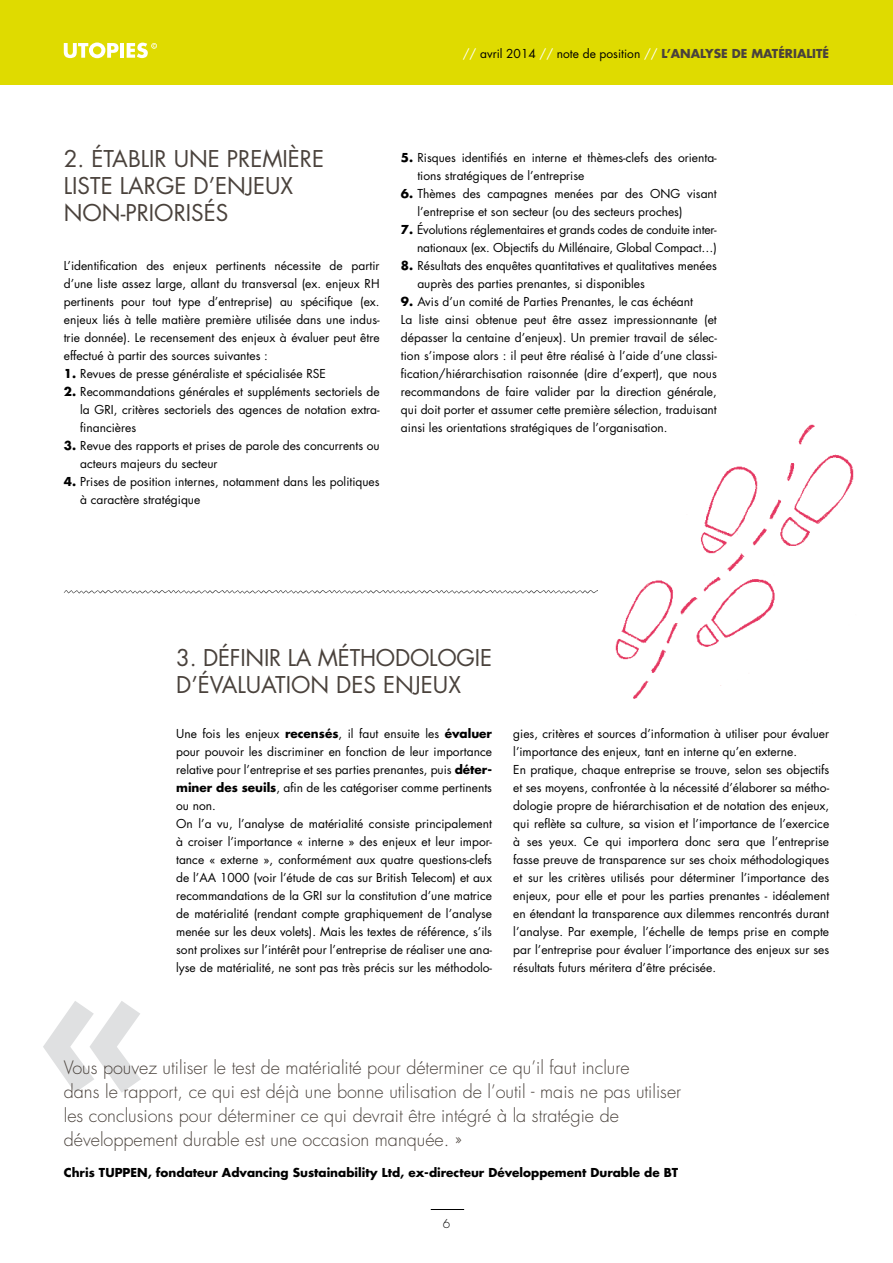
<style>
.page{position:relative;width:893px;height:1263px;background:#fff}
.page>*{position:absolute;margin:0;border:0;box-sizing:border-box;transform-origin:0 0}
.t1{font:22.5px/27px "Futura Std";color:#4a423c}
.t2{font:300 18px/24px "Futura Std";color:#4a423c}
.t3{font:12px/18px "Futura Std";color:#000}
.t4{font:700 12px "Futura Std";color:#000}
.t5{font:300 12px "Futura Std";color:#000}
.s1{color:#fff}
.s2{font-weight:700;color:#4a423c}
.s3{font-weight:700}
</style>
<div class="page">
<div style="left:0;top:0;width:893px;height:85px;background:#dfdb00"></div>
<svg style="left:64px;top:43px;width:55px;height:15px"></svg>
<hr style="left:120px;top:43px;width:4px;height:15px;background:#fff">
<svg style="left:127px;top:43px;width:30px;height:15px"></svg>
<hr style="left:431px;top:1209px;width:33px;height:1px;background:#000">
<img style="left:615px;top:424px;width:239px;height:275px">
<svg style="left:64px;top:590px;width:533px;height:3px"></svg>
<svg style="left:43px;top:1001px;width:98px;height:92px"></svg>
<p class="t3" style="left:463px;top:45px;width:368px"><span class="s1">//</span> avril 2014 <span class="s1">//</span> note de position <span class="s1">//</span> <span class="s2">L’ANALYSE DE MATÉRIALITÉ</span></p>
<h1 class="t1" style="left:64px;top:146px;width:262px">2. ÉTABLIR UNE PREMIÈRE<br>LISTE LARGE D’ENJEUX<br>NON-PRIORISÉS</h1>
<p class="t3" style="left:64px;top:257px;width:317px;text-align:justify">L’identification des enjeux pertinents nécessite de partir d’une liste assez large, allant du transversal (ex. enjeux RH pertinents pour tout type d’entreprise) au spécifique (ex. enjeux liés à telle matière première utilisée dans une indus&shy;trie donnée). Le recensement des enjeux à évaluer peut être effectué à partir des sources suivantes :</p>
<p class="t3" style="left:64px;top:365px;width:264px"><span class="s3">1.</span> Revues de presse généraliste et spécialisée RSE</p>
<p class="t3" style="left:80px;top:383px;width:301px;text-align:justify;text-indent:-16px"><span class="s3">2.</span> Recommandations générales et suppléments sectoriels de la GRI, critères sectoriels des agences de notation extra&shy;financières</p>
<p class="t3" style="left:80px;top:437px;width:301px;text-indent:-16px"><span class="s3">3.</span> Revue des rapports et prises de parole des concurrents ou acteurs majeurs du secteur</p>
<p class="t3" style="left:80px;top:473px;width:301px;text-indent:-16px"><span class="s3">4.</span> Prises de position internes, notamment dans les politiques à caractère stratégique</p>
<p class="t3" style="left:417px;top:149px;width:301px;text-indent:-16px"><span class="s3">5.</span> Risques identifiés en interne et thèmes-clefs des orienta&shy;tions stratégiques de l’entreprise</p>
<p class="t3" style="left:417px;top:185px;width:301px;text-indent:-16px"><span class="s3">6.</span> Thèmes des campagnes menées par des ONG visant l’entreprise et son secteur (ou des secteurs proches)</p>
<p class="t3" style="left:401px;top:221px;width:317px;text-align:right"><span class="s3">7.</span> Évolutions réglementaires et grands codes de conduite inter&shy;nationaux (ex. Objectifs du Millénaire, Global Compact…)</p>
<p class="t3" style="left:417px;top:257px;width:301px;text-indent:-16px"><span class="s3">8.</span> Résultats des enquêtes quantitatives et qualitatives menées auprès des parties prenantes, si disponibles</p>
<p class="t3" style="left:401px;top:293px;width:317px"><span class="s3">9.</span> Avis d’un comité de Parties Prenantes, le cas échéant<br>La liste ainsi obtenue peut être assez impressionnante (et dépasser la centaine d’enjeux). Un premier travail de sélec&shy;tion s’impose alors : il peut être réalisé à l’aide d’une classi&shy;fication/hiérarchisation raisonnée (dire d’expert), que nous recommandons de faire valider par la direction générale, qui doit porter et assumer cette première sélection, traduisant ainsi les orientations stratégiques de l’organisation.</p>
<h1 class="t1" style="left:176px;top:644px;width:317px">3. DÉFINIR LA MÉTHODOLOGIE<br>D’ÉVALUATION DES ENJEUX</h1>
<p class="t3" style="left:176px;top:725px;width:317px">Une fois les enjeux <span class="s3">recensés</span>, il faut ensuite les <span class="s3">évaluer </span>pour pouvoir les discriminer en fonction de leur importance relative pour l’entreprise et ses parties prenantes, puis <span class="s3">déter&shy;miner des seuils</span>, afin de les catégoriser comme pertinents ou non.<br>On l’a vu, l’analyse de matérialité consiste principalement à croiser l’importance « interne » des enjeux et leur impor&shy;tance « externe », conformément aux quatre questions-clefs de l’AA 1000 (voir l’étude de cas sur British Telecom) et aux recommandations de la GRI sur la constitution d’une matrice de matérialité (rendant compte graphiquement de l’analyse menée sur les deux volets). Mais les textes de référence, s’ils sont prolixes sur l’intérêt pour l’entreprise de réaliser une ana&shy;lyse de matérialité, ne sont pas très précis sur les méthodolo-</p>
<p class="t3" style="left:513px;top:725px;width:317px">gies, critères et sources d’information à utiliser pour évaluer l’importance des enjeux, tant en interne qu’en externe.<br>En pratique, chaque entreprise se trouve, selon ses objectifs et ses moyens, confrontée à la nécessité d’élaborer sa métho&shy;dologie propre de hiérarchisation et de notation des enjeux, qui reflète sa culture, sa vision et l’importance de l’exercice à ses yeux. Ce qui importera donc sera que l’entreprise fasse preuve de transparence sur ses choix méthodologiques et sur les critères utilisés pour déterminer l’importance des enjeux, pour elle et pour les parties prenantes - idéalement en étendant la transparence aux dilemmes rencontrés durant l’analyse. Par exemple, l’échelle de temps prise en compte par l’entreprise pour évaluer l’importance des enjeux sur ses résultats futurs méritera d’être précisée.</p>
<p class="t2" style="left:64px;top:1056px;width:619px">Vous pouvez utiliser le test de matérialité pour déterminer ce qu’il faut inclure<br>dans le rapport, ce qui est déjà une bonne utilisation de l’outil - mais ne pas utiliser les conclusions pour déterminer ce qui devrait être intégré à la stratégie de développement durable est une occasion manquée. »</p>
<p class="t4" style="left:64px;top:1164px;width:616px">Chris TUPPEN, fondateur Advancing Sustainability Ltd, ex-directeur Développement Durable de BT</p>
<p class="t5" style="left:443px;top:1216px;width:9px">6</p>
</div>
